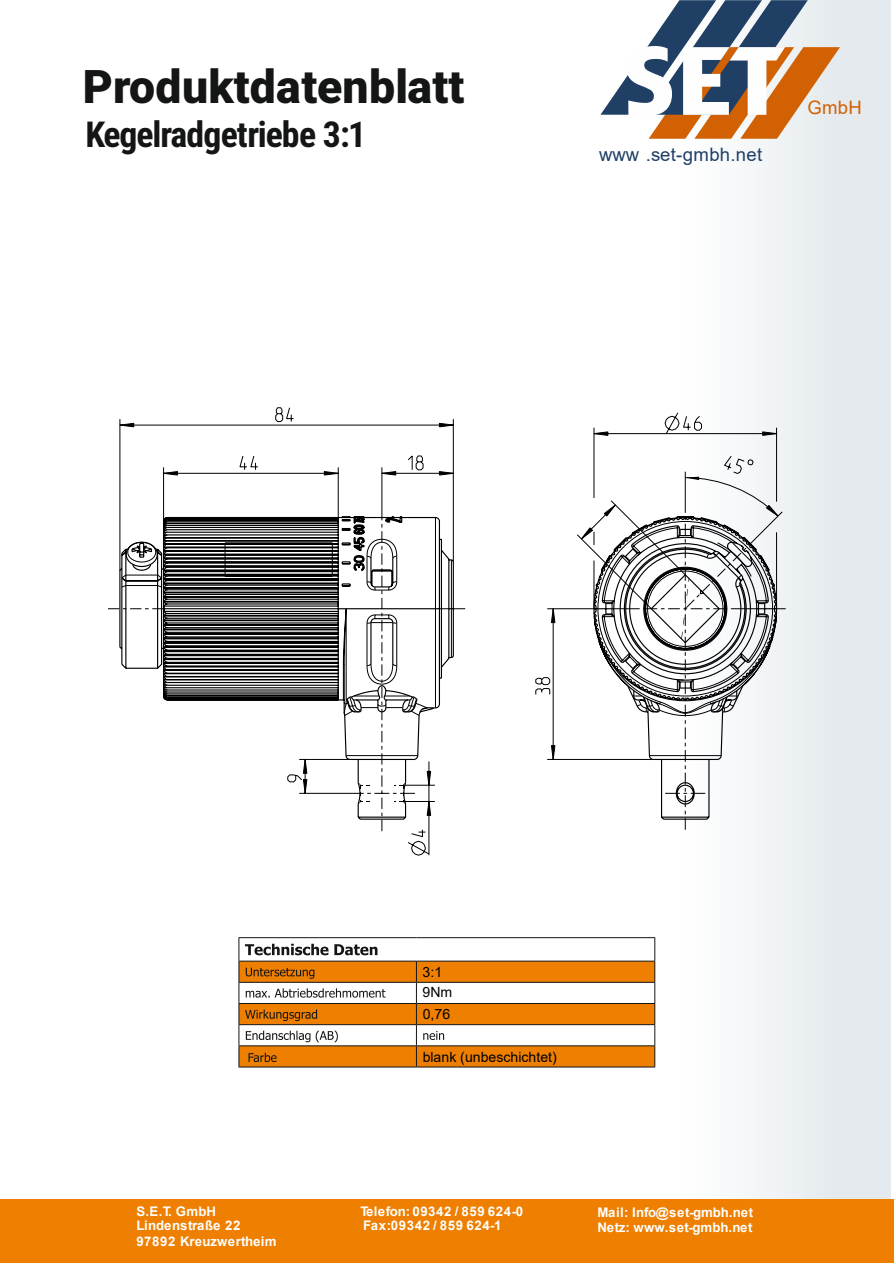
<style>
.page{position:relative;width:894px;height:1263px;background:#fff}
.page>*{position:absolute;margin:0;border:0;box-sizing:border-box;transform-origin:0 0}
.t1{font:900 46.35px "Roboto";letter-spacing:.005em;color:#141515}
.t2{font:700 35.7px "Roboto Condensed";letter-spacing:-.03em;color:#141515}
.t3{font:18.45px "Arial";letter-spacing:.015em;color:#203f65}
.t4{font:18.45px "Arial";color:#d16103}
.t5{font:14.1px/20.5px "Arial";color:#000}
.t6{font:700 13.2px "Arial";letter-spacing:.02em;color:#fefefe}
.t7{font:700 13.2px "Arial";letter-spacing:.045em;color:#fefefe}
.t8{font:700 13.2px "Arial";color:#fefefe}
</style>
<div class="page">
<img style="left:750px;top:0;width:139px;height:1199px">
<svg style="left:600px;top:0;width:239px;height:139px"></svg>
<div style="left:0;top:1199px;width:892px;height:64px;background:#ee7f00"></div>
<svg style="left:108px;top:419px;width:678px;height:437px"></svg>
<svg style="left:119px;top:407px;width:659px;height:449px"></svg>
<hr style="left:238px;top:937px;width:178px;height:1px;background:#141515">
<hr style="left:416px;top:937px;width:239px;height:1px;background:#141515">
<hr style="left:238px;top:1067px;width:178px;height:1px;background:#141515">
<hr style="left:416px;top:1067px;width:239px;height:1px;background:#141515">
<svg style="left:238px;top:938px;width:417px;height:129px"></svg>
<h1 class="t1" style="left:83px;top:68px;width:383px">Produktdatenblatt</h1>
<h2 class="t2" style="left:85px;top:120px;width:282px">Kegelradgetriebe 3:1</h2>
<h3 class="t3" style="left:599px;top:148px;width:164px">www .set-gmbh.net</h3>
<h3 class="t4" style="left:807px;top:100px;width:56px">GmbH</h3>
<p class="t6" style="left:136px;top:1206px;width:81px">S.E.T. GmbH</p>
<p class="t8" style="left:136px;top:1221px;width:106px">Lindenstraße 22</p>
<p class="t6" style="left:136px;top:1237px;width:142px">97892 Kreuzwertheim</p>
<p class="t5" style="left:422px;top:963px;width:31px">3:1<br>9Nm</p>
<p class="t5" style="left:422px;top:1005px;width:29px">0,76</p>
<p class="t5" style="left:422px;top:1048px;width:136px">blank (unbeschichtet)</p>
<p class="t7" style="left:360px;top:1206px;width:164px">Telefon: 09342 / 859 624-0</p>
<p class="t7" style="left:363px;top:1221px;width:140px">Fax:09342 / 859 624-1</p>
<p class="t6" style="left:597px;top:1208px;width:157px">Mail: Info@set-gmbh.net</p>
<p class="t6" style="left:597px;top:1222px;width:156px">Netz: www.set-gmbh.net</p>
</div>
